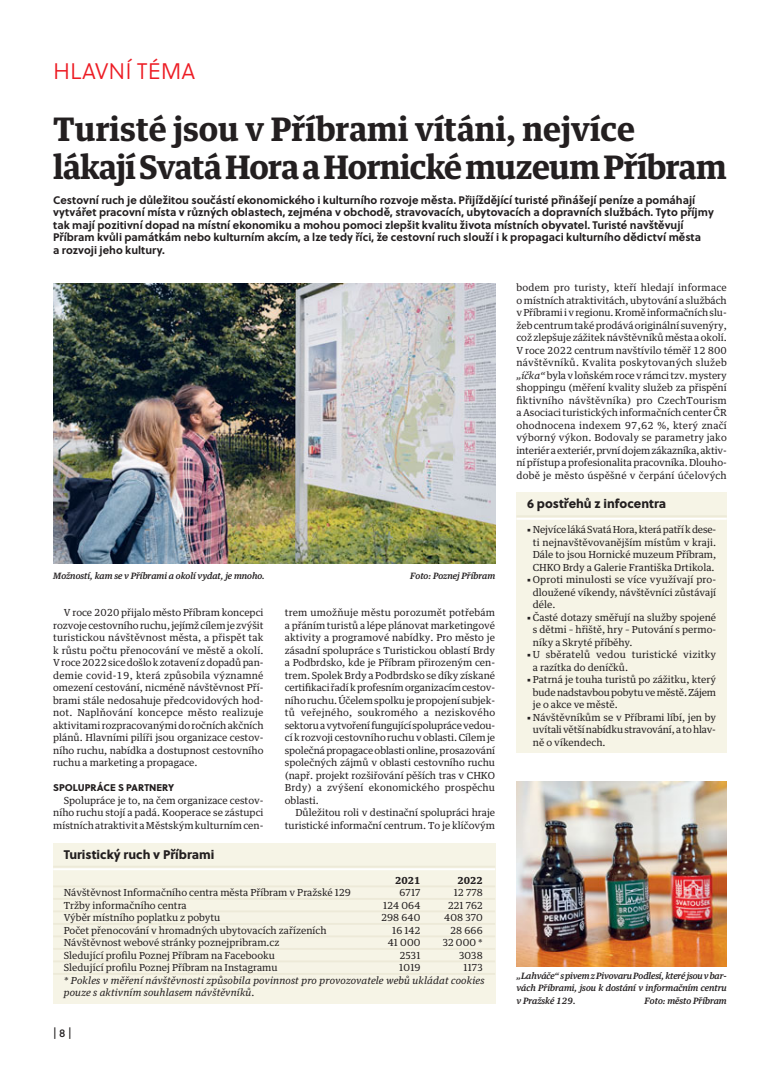
<style>
.page{position:relative;width:780px;height:1088px;background:#fff}
.page>*{position:absolute;margin:0;border:0;box-sizing:border-box;transform-origin:0 0}
.t1{font:700 32.5px/37.5px "Guardian Text Egyp";letter-spacing:-.015em;color:#231f20}
.t2{font:22.5px "Soleil Lt";color:#ed1c24}
.t3{font:12.5px "Soleil Xb";color:#231f20}
.t4{font:11.25px "Soleil Bk";color:#231f20}
.t5{font:700 11px/12.5px "Soleil";color:#231f20}
.t6{font:9.75px/12.5px "Guardian Text Egyp";color:#231f20;text-align:justify}
.t7{font:italic 9.75px/12.5px "Guardian Text Egyp";letter-spacing:.015em;color:#231f20}
.t8{font:9.75px "Guardian Text Egyp";letter-spacing:-.02em;color:#231f20}
.t9{font:9.75px "Guardian Text Egyp";letter-spacing:.02em;color:#231f20}
.t10{font:9.75px "Soleil Xb";color:#231f20}
.t11{font:700 9.75px "Guardian Text Egyp";color:#231f20}
.t12{font:italic 500 8.75px/12.5px "Guardian Text Egyp";color:#231f20;text-align:justify}
.s1{font-style:italic}
.s2{font-family:"Soleil Bk"}
</style>
<div class="page">
<img style="left:53px;top:283px;width:442px;height:280px">
<img style="left:516px;top:781px;width:210px;height:185px">
<div style="left:53px;top:843px;width:442px;height:160px;background:#f6f4e6"></div>
<hr style="left:53px;top:866px;width:442px;height:1px;background:#edead8">
<hr style="left:53px;top:868px;width:442px;height:2px;background:#fff">
<hr style="left:53px;top:885px;width:442px;height:2px;background:#edead8">
<hr style="left:53px;top:898px;width:442px;height:2px;background:#edead8">
<hr style="left:53px;top:910px;width:442px;height:2px;background:#edead8">
<hr style="left:53px;top:923px;width:442px;height:2px;background:#edead8">
<hr style="left:53px;top:935px;width:442px;height:2px;background:#edead8">
<hr style="left:53px;top:948px;width:442px;height:2px;background:#edead8">
<hr style="left:53px;top:960px;width:442px;height:2px;background:#edead8">
<hr style="left:53px;top:973px;width:442px;height:2px;background:#edead8">
<div style="left:516px;top:493px;width:210px;height:260px;background:#f6f4e6"></div>
<hr style="left:516px;top:515px;width:210px;height:2px;background:#edead8">
<hr style="left:516px;top:518px;width:210px;height:2px;background:#fff">
<h2 class="t2" style="left:53px;top:58px;width:144px">HLAVNÍ TÉMA</h2>
<h1 class="t1" style="left:53px;top:113px;width:675px">Turisté jsou v Příbrami vítáni, nejvíce<br>lákají Svatá Hora aHornické muzeum Příbram</h1>
<p class="t5" style="left:53px;top:194px;width:662px">Cestovní ruch je důležitou součástí ekonomického i kulturního rozvoje města. Přijíždějící turisté přinášejí peníze a pomáhají vytvářet pracovní místa v různých oblastech, zejména v obchodě, stravovacích, ubytovacích a dopravních službách. Tyto příjmy tak mají pozitivní dopad na místní ekonomiku a mohou pomoci zlepšit kvalitu života místních obyvatel. Turisté navštěvují Příbram kvůli památkám nebo kulturním akcím, a lze tedy říci, že cestovní ruch slouží i k propagaci kulturního dědictví města<br>a rozvoji jeho kultury.</p>
<p class="t12" style="left:53px;top:570px;width:213px">Možností, kam se v Příbrami a okolí vydat, je mnoho.</p>
<p class="t12" style="left:410px;top:570px;width:87px">Foto: Poznej Příbram</p>
<p class="t6" style="left:53px;top:607px;width:212px;text-indent:11px">V roce 2020 přijalo město Příbram koncepci rozvoje cestovního ruchu, jejímž cílem je zvýšit turistickou návštěvnost města, a přispět tak k růstu počtu přenocování ve městě a okolí.<br>V roce 2022 sice došlo k zotavení z dopadů pan&shy;demie covid-19, která způsobila významné omezení cestování, nicméně návštěvnost Pří&shy;brami stále nedosahuje předcovidových hod&shy;not. Naplňování koncepce město realizuje aktivitami rozpracovanými do ročních akčních plánů. Hlavními pilíři jsou organizace cestov&shy;ního ruchu, nabídka a dostupnost cestovního ruchu a marketing a propagace.</p>
<p class="t10" style="left:53px;top:784px;width:122px">SPOLUPRÁCE S PARTNERY</p>
<p class="t6" style="left:53px;top:795px;width:212px;text-indent:11px">Spolupráce je to, na čem organizace cestov&shy;ního ruchu stojí a padá. Kooperace se zástupci místních atraktivit a Městským kulturním cen-</p>
<p class="t3" style="left:64px;top:849px;width:152px">Turistický ruch v Příbrami</p>
<p class="t6" style="left:285px;top:607px;width:212px">trem umožňuje městu porozumět potřebám a přáním turistů a lépe plánovat marketingové aktivity a programové nabídky. Pro město je zásadní spolupráce s Turistickou oblastí Brdy a Podbrdsko, kde je Příbram přirozeným cen&shy;trem. Spolek Brdy a Podbrdsko se díky získané certifikaci řadí k profesním organizacím cestov&shy;ního ruchu. Účelem spolku je propojení subjek&shy;tů veřejného, soukromého a neziskového sektoru a vytvoření fungující spolupráce vedou&shy;cí k rozvoji cestovního ruchu v oblasti. Cílem je společná propagace oblasti online, prosazování společných zájmů v oblasti cestovního ruchu (např. projekt rozšiřování pěších tras v CHKO Brdy) a zvýšení ekonomického prospěchu oblasti.</p>
<p class="t6" style="left:285px;top:807px;width:212px;text-align:right">Důležitou roli v destinační spolupráci hraje turistické informační centrum. To je klíčovým</p>
<p class="t11" style="left:395px;top:875px;width:27px">2021</p>
<p class="t11" style="left:457px;top:875px;width:27px">2022</p>
<p class="t6" style="left:64px;top:887px;width:288px">Návštěvnost Informačního centra města Příbram v Pražské 129</p>
<p class="t6" style="left:399px;top:887px;width:22px">6717</p>
<p class="t6" style="left:454px;top:887px;width:30px">12 778</p>
<p class="t6" style="left:64px;top:899px;width:124px">Tržby informačního centra</p>
<p class="t6" style="left:383px;top:899px;width:39px">124 064</p>
<p class="t6" style="left:448px;top:899px;width:36px">221 762</p>
<p class="t6" style="left:64px;top:912px;width:158px">Výběr místního poplatku z pobytu</p>
<p class="t6" style="left:381px;top:912px;width:40px">298 640</p>
<p class="t6" style="left:444px;top:912px;width:40px">408 370</p>
<p class="t6" style="left:64px;top:924px;width:264px">Počet přenocování v hromadných ubytovacích zařízeních</p>
<p class="t6" style="left:392px;top:924px;width:30px">16 142</p>
<p class="t6" style="left:450px;top:924px;width:34px">28 666</p>
<p class="t6" style="left:64px;top:937px;width:217px">Návštěvnost webové stránky poznejpribram.cz</p>
<p class="t6" style="left:388px;top:937px;width:34px">41 000</p>
<p class="t6" style="left:443px;top:937px;width:41px">32 000 *</p>
<p class="t6" style="left:64px;top:949px;width:213px">Sledující profilu Poznej Příbram na Facebooku</p>
<p class="t6" style="left:399px;top:949px;width:22px">2531</p>
<p class="t6" style="left:459px;top:949px;width:25px">3038</p>
<p class="t6" style="left:64px;top:962px;width:215px">Sledující profilu Poznej Příbram na Instagramu</p>
<p class="t6" style="left:399px;top:962px;width:23px">1019</p>
<p class="t6" style="left:463px;top:962px;width:21px">1173</p>
<p class="t7" style="left:64px;top:974px;width:422px">* Pokles v měření návštěvnosti způsobila povinnost pro provozovatele webů ukládat cookies pouze s aktivním souhlasem návštěvníků.</p>
<p class="t4" style="left:53px;top:1026px;width:20px">| 8|</p>
<p class="t6" style="left:516px;top:282px;width:212px">bodem pro turisty, kteří hledají informace o místních atraktivitách, ubytování a službách v Příbrami i v regionu. Kromě informačních slu&shy;žeb centrum také prodává originální suvenýry, což zlepšuje zážitek návštěvníků města a okolí.<br>V roce 2022 centrum navštívilo téměř 12 800 návštěvníků. Kvalita poskytovaných služeb <span class="s1">„íčka“</span> byla v loňském roce v rámci tzv. mystery shoppingu (měření kvality služeb za přispění fiktivního návštěvníka) pro CzechTourism a Asociaci turistických informačních center ČR ohodnocena indexem 97,62 %, který značí výborný výkon. Bodovaly se parametry jako interiér a exteriér, první dojem zákazníka, aktiv&shy;ní přístup a profesionalita pracovníka. Dlouho&shy;době je město úspěšné v čerpání účelových</p>
<p class="t3" style="left:527px;top:499px;width:141px">6 postřehů z infocentra</p>
<p class="t8" style="left:527px;top:525px;width:191px"><span class="s2">G</span> Nejvíce láká Svatá Hora, která patří k dese-</p>
<p class="t6" style="left:533px;top:537px;width:185px">ti nejnavštěvovanějším místům v kraji.</p>
<p class="t6" style="left:533px;top:549px;width:185px">Dále to jsou Hornické muzeum Příbram,</p>
<p class="t6" style="left:533px;top:562px;width:183px">CHKO Brdy a Galerie Františka Drtikola.</p>
<p class="t6" style="left:527px;top:574px;width:191px"><span class="s2">G</span> Oproti minulosti se více využívají pro-</p>
<p class="t6" style="left:533px;top:587px;width:185px">dloužené víkendy, návštěvníci zůstávají</p>
<p class="t6" style="left:533px;top:599px;width:24px">déle.</p>
<p class="t6" style="left:527px;top:612px;width:191px"><span class="s2">G</span> Časté dotazy směřují na služby spojené</p>
<p class="t6" style="left:533px;top:624px;width:185px">s dětmi – hřiště, hry – Putování s permo-</p>
<p class="t6" style="left:533px;top:637px;width:101px">níky a Skryté příběhy.</p>
<p class="t9" style="left:527px;top:650px;width:191px"><span class="s2">G</span> U sběratelů vedou turistické vizitky</p>
<p class="t6" style="left:533px;top:662px;width:97px">a razítka do deníčků.</p>
<p class="t6" style="left:527px;top:674px;width:191px"><span class="s2">G</span> Patrná je touha turistů po zážitku, který</p>
<p class="t6" style="left:533px;top:687px;width:185px">bude nadstavbou pobytu ve městě. Zájem</p>
<p class="t6" style="left:533px;top:699px;width:86px">je o akce ve městě.</p>
<p class="t6" style="left:527px;top:712px;width:191px"><span class="s2">G</span> Návštěvníkům se v Příbrami líbí, jen by</p>
<p class="t6" style="left:533px;top:724px;width:184px">uvítali větší nabídku stravování, a to hlav-</p>
<p class="t6" style="left:533px;top:737px;width:74px">ně o víkendech.</p>
<p class="t12" style="left:516px;top:970px;width:212px">„Lahváče“ s pivem z Pivovaru Podlesí, které jsou v bar&shy;vách Příbrami, jsou k dostání v informačním centru v Pražské 129.</p>
<p class="t12" style="left:644px;top:995px;width:84px">Foto: město Příbram</p>
</div>
